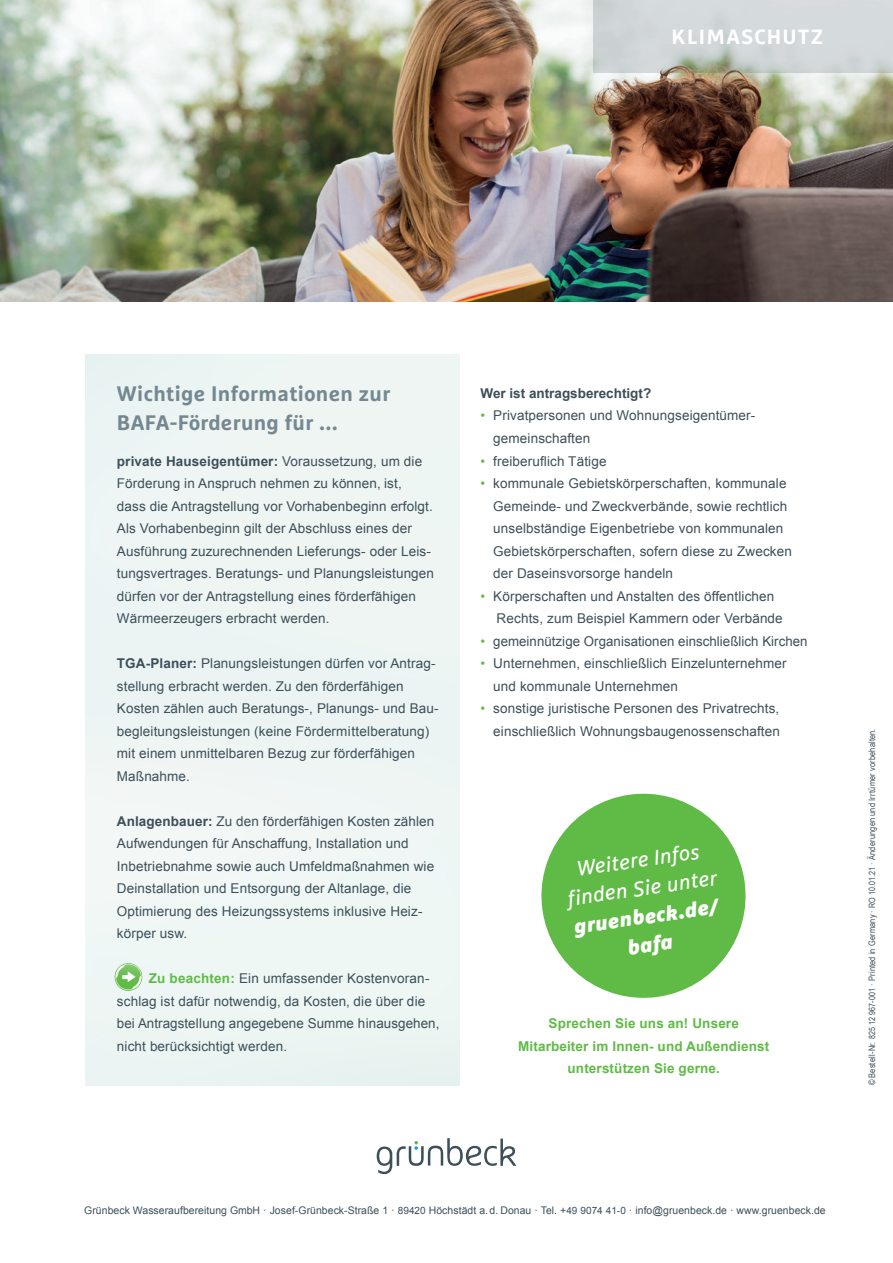
<style>
.page{position:relative;width:893px;height:1263px;background:#fff}
.page>*{position:absolute;margin:0;border:0;box-sizing:border-box;transform-origin:0 0}
.t1{font:700 21px/28.5px "Marselis Pro";letter-spacing:.02em;color:#758891}
.t2{font:italic 21px/28.5px "Marselis Pro";color:#fff;text-align:center}
.t3{font:italic 900 21px/28.5px "Marselis Pro";color:#fff;text-align:center}
.t4{font:700 20.7px "Marselis Pro";letter-spacing:.075em;color:#fff}
.t5{font:13.5px/22.5px "Arial";letter-spacing:.01em;color:#3d4f59}
.t6{font:700 13.5px/22.5px "Arial";letter-spacing:.01em;color:#60bb46;text-align:center}
.t7{font:700 13.5px "Arial";color:#3d4f59}
.t8{font:10.5px "Arial";letter-spacing:.005em;color:#3d4f59}
.t9{font:9px "Arial Narrow";letter-spacing:.02em;color:#3d4f59}
.s1{font-weight:700}
.s2{font-weight:700;color:#60bb46}
.s3{color:#60bb46}
.s4{font-size:8.7px}
.s5{font-size:10.05px}
</style>
<div class="page">
<img style="left:0;top:0;width:893px;height:302px">
<svg style="left:377px;top:1138px;width:139px;height:36px"></svg>
<svg style="left:541px;top:793px;width:205px;height:205px;fill:#60bb46"></svg>
<svg style="left:114px;top:962px;width:29px;height:30px"></svg>
<svg style="left:593px;top:0;width:300px;height:72px;background:#cfd4d4"></svg>
<h2 class="t4" style="left:672px;top:23px;width:153px">KLIMASCHUTZ</h2>
<h1 class="t1" style="left:117px;top:379px;width:275px">Wichtige Informationen zur<br>BAFA-Förderung für ...</h1>
<p class="t5" style="left:117px;top:450px;width:319px"><span class="s1">private Hauseigentümer:</span> Voraussetzung, um die Förderung in Anspruch nehmen zu können, ist, dass die Antragstellung vor Vorhabenbeginn erfolgt.<br>Als Vorhabenbeginn gilt der Abschluss eines der Ausführung zuzurechnenden Lieferungs- oder Leis&shy;tungsvertrages. Beratungs- und Planungsleistungen dürfen vor der Antragstellung eines förderfähigen Wärmeerzeugers erbracht werden.</p>
<p class="t5" style="left:117px;top:652px;width:323px"><span class="s1">TGA-Planer:</span> Planungsleistungen dürfen vor Antrag&shy;stellung erbracht werden. Zu den förderfähigen Kosten zählen auch Beratungs-, Planungs- und Bau&shy;begleitungsleistungen (keine Fördermittelberatung) mit einem unmittelbaren Bezug zur förderfähigen Maßnahme.</p>
<p class="t5" style="left:117px;top:810px;width:319px"><span class="s1">Anlagenbauer:</span> Zu den förderfähigen Kosten zählen Aufwendungen für Anschaffung, Installation und Inbetriebnahme sowie auch Umfeldmaßnahmen wie Deinstallation und Entsorgung der Altanlage, die Optimierung des Heizungssystems inklusive Heiz&shy;körper usw.</p>
<p class="t5" style="left:117px;top:967px;width:324px;text-indent:32px"><span class="s2">Zu beachten:</span> Ein umfassender Kostenvoran&shy;schlag ist dafür notwendig, da Kosten, die über die bei Antragstellung angegebene Summe hinausgehen, nicht berücksichtigt werden.</p>
<p class="t7" style="left:480px;top:384px;width:172px">Wer ist antragsberechtigt?</p>
<p class="t5" style="left:493px;top:405px;width:264px;text-indent:-13px"><span class="s3">•</span> Privatpersonen und Wohnungseigentümer&shy;gemeinschaften</p>
<p class="t5" style="left:480px;top:450px;width:127px"><span class="s3">•</span> freiberuflich Tätige</p>
<p class="t5" style="left:493px;top:472px;width:300px;text-indent:-13px"><span class="s3">•</span> kommunale Gebietskörperschaften, kommunale Gemeinde- und Zweckverbände, sowie rechtlich unselbständige Eigenbetriebe von kommunalen Gebietskörperschaften, sofern diese zu Zwecken der Daseinsvorsorge handeln</p>
<p class="t5" style="left:497px;top:585px;width:288px;text-indent:-16px"><span class="s3">•</span> Körperschaften und Anstalten des öffentlichen<br>Rechts, zum Beispiel Kammern oder Verbände</p>
<p class="t5" style="left:480px;top:630px;width:329px"><span class="s3">•</span> gemeinnützige Organisationen einschließlich Kirchen</p>
<p class="t5" style="left:493px;top:652px;width:295px;text-indent:-13px"><span class="s3">•</span> Unternehmen, einschließlich Einzelunternehmer und kommunale Unternehmen</p>
<p class="t5" style="left:480px;top:697px;width:301px;text-align:right"><span class="s3">•</span> sonstige juristische Personen des Privatrechts, einschließlich Wohnungsbaugenossenschaften</p>
<h1 class="t2" style="left:562px;top:856px;width:152px;rotate:-8deg">Weitere Infos finden Sie unter</h1>
<h1 class="t3" style="left:572px;top:912px;width:147px;rotate:-8deg">gruenbeck.de/ bafa</h1>
<p class="t6" style="left:518px;top:1013px;width:253px">Sprechen Sie uns an! Unsere<br>Mitarbeiter im Innen- und Außendienst unterstützen Sie gerne.</p>
<p class="t9" style="left:865px;top:1085px;width:358px;rotate:-90deg">© Bestell-Nr. <span class="s4">825 12 967-001</span> · Printed in Germany · <span class="s4">RO 10.01.21</span> · Änderungen und Irrtümer vorbehalten.</p>
<p class="t8" style="left:84px;top:1204px;width:743px">Grünbeck Wasseraufbereitung GmbH · Josef-Grünbeck-Straße 1 · <span class="s5">89420</span> Höchstädt a. d. Donau · Tel. +<span class="s5">49 9074 41-0</span> · info@gruenbeck.de · www.gruenbeck.de</p>
</div>
